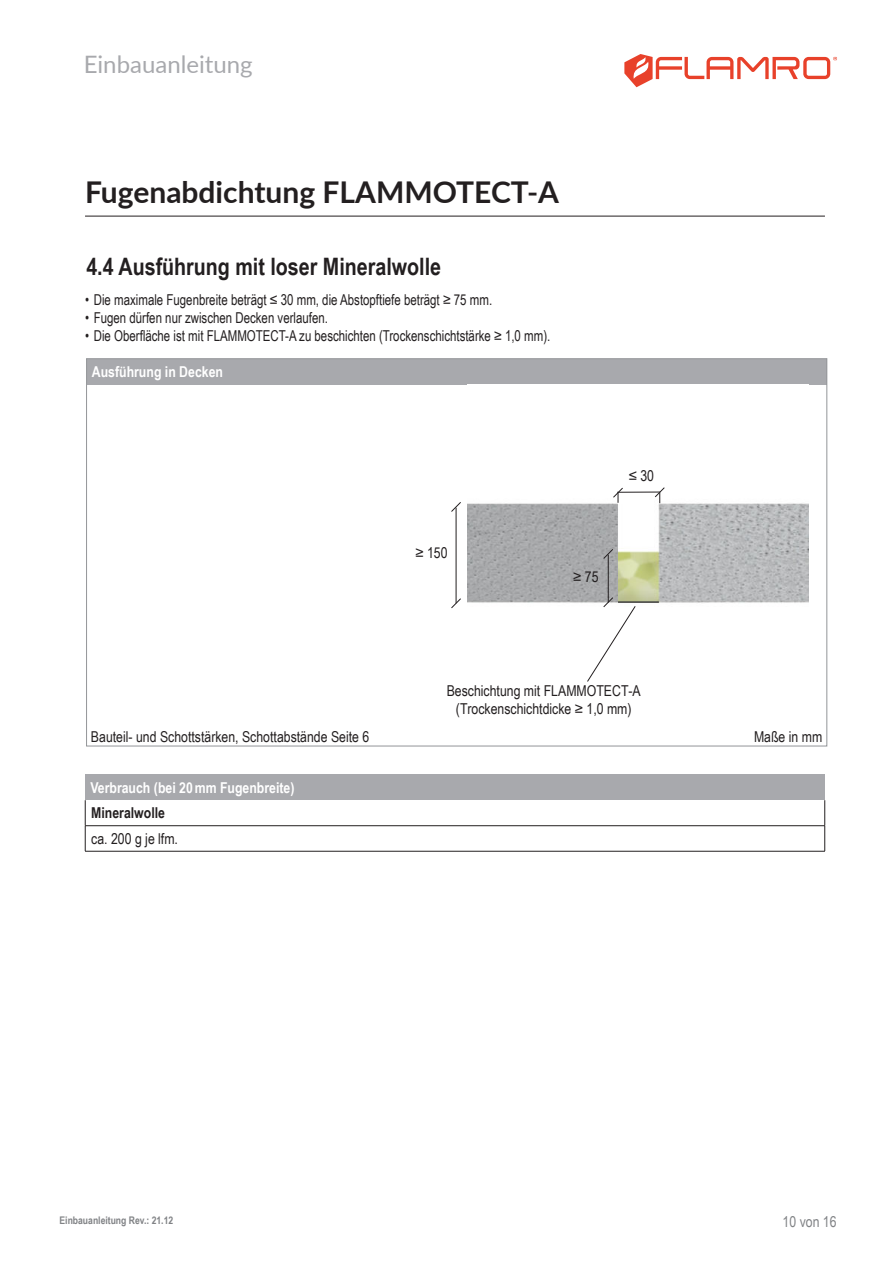
<style>
.page{position:relative;width:893px;height:1263px;background:#fff}
.page>*{position:absolute;margin:0;border:0;box-sizing:border-box;transform-origin:0 0}
.t1{font:700 30px "Lato";color:#231f20}
.t2{font:700 24px "Arial Narrow";color:#231f20}
.t3{font:24px "Lato";color:#a8a9ad}
.t4{font:15px "Arial Narrow";color:#231f20;scale:.93 1}
.t5{font:15px/18px "Arial Narrow";color:#231f20;text-align:center}
.t6{font:700 15px "Arial Narrow";color:#fff}
.t7{font:700 15px "Arial Narrow";color:#231f20}
.t8{font:15px "Arial Narrow";color:#808285}
.t9{font:700 10.5px "Arial Narrow";color:#808285}
</style>
<div class="page">
<div style="left:85px;top:775px;width:740px;height:25px;background:#a8a9ad"></div>
<hr style="left:85px;top:825px;width:740px;height:1px;background:#231f20">
<svg style="left:85px;top:800px;width:1px;height:51px"></svg>
<svg style="left:824px;top:800px;width:1px;height:51px"></svg>
<hr style="left:85px;top:851px;width:740px;height:1px;background:#231f20">
<div style="left:87px;top:359px;width:740px;height:25px;background:#a8a9ad"></div>
<img style="left:468px;top:491px;width:340px;height:112px">
<hr style="left:617px;top:492px;width:43px;height:1px;background:#231f20">
<svg style="left:654px;top:487px;width:11px;height:16px"></svg>
<svg style="left:612px;top:487px;width:12px;height:16px"></svg>
<hr style="left:618px;top:601px;width:41px;height:2px;background:#3e3e3f">
<hr style="left:456px;top:508px;width:1px;height:95px;background:#231f20">
<svg style="left:451px;top:502px;width:10px;height:11px"></svg>
<svg style="left:451px;top:598px;width:10px;height:11px"></svg>
<hr style="left:608px;top:555px;width:1px;height:47px;background:#231f20">
<svg style="left:603px;top:548px;width:11px;height:12px"></svg>
<svg style="left:586px;top:597px;width:50px;height:85px"></svg>
<hr style="left:85px;top:216px;width:740px;height:1px;background:#231f20">
<svg style="left:624px;top:54px;width:213px;height:33px"></svg>
<h2 class="t3" style="left:84px;top:56px;width:170px">Einbauanleitung</h2>
<h1 class="t1" style="left:85px;top:181px;width:475px">Fugenabdichtung FLAMMOTECT-A</h1>
<h2 class="t2" style="left:86px;top:257px;width:356px">4.4 Ausführung mit loser Mineralwolle</h2>
<p class="t4" style="left:85px;top:294px;width:439px">• Die maximale Fugenbreite beträgt ≤ 30 mm, die Abstopftiefe beträgt ≥ 75 mm.</p>
<p class="t4" style="left:85px;top:312px;width:263px">• Fugen dürfen nur zwischen Decken verlaufen.</p>
<p class="t4" style="left:85px;top:330px;width:502px">• Die Oberfläche ist mit FLAMMOTECT-A zu beschichten (Trockenschichtstärke ≥ 1,0 mm).</p>
<p class="t6" style="left:92px;top:366px;width:133px">Ausführung in Decken</p>
<p class="t5" style="left:415px;top:543px;width:34px">≥ 150</p>
<p class="t5" style="left:629px;top:466px;width:27px">≤ 30</p>
<p class="t5" style="left:573px;top:567px;width:27px">≥ 75</p>
<p class="t5" style="left:447px;top:683px;width:196px">Beschichtung mit FLAMMOTECT-A (Trockenschichtdicke ≥ 1,0 mm)</p>
<p class="t5" style="left:91px;top:729px;width:280px">Bauteil- und Schottstärken, Schottabstände Seite 6</p>
<p class="t5" style="left:754px;top:729px;width:70px">Maße in mm</p>
<p class="t6" style="left:90px;top:782px;width:206px">Verbrauch (bei 20 mm Fugenbreite)</p>
<p class="t7" style="left:91px;top:807px;width:75px">Mineralwolle</p>
<p class="t5" style="left:91px;top:831px;width:88px">ca. 200 g je lfm.</p>
<p class="t9" style="left:60px;top:1216px;width:115px">Einbauanleitung Rev.: 21.12</p>
<p class="t8" style="left:783px;top:1216px;width:56px">10 von 16</p>
</div>
